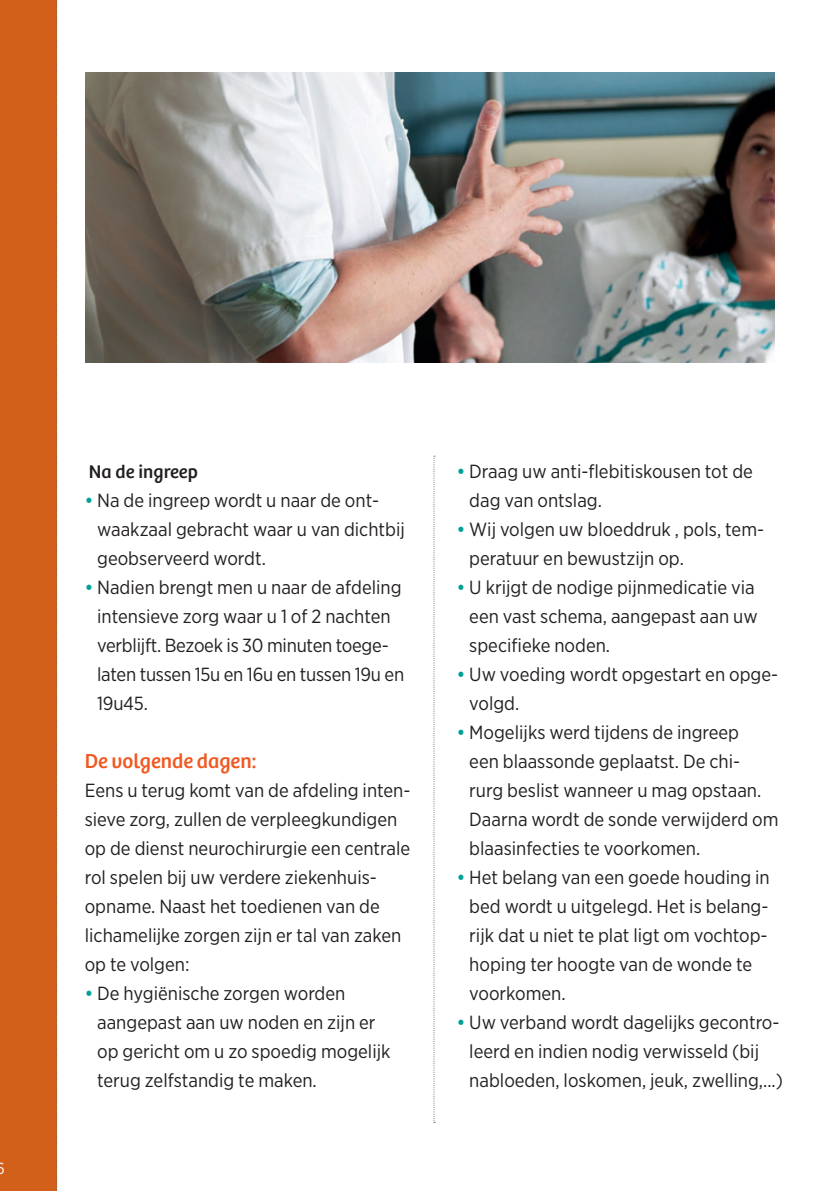
<style>
.page{position:relative;width:840px;height:1191px;background:#fff}
.page>*{position:absolute;margin:0;border:0;box-sizing:border-box;transform-origin:0 0}
.t1{font:21px "Bree";color:#f15921}
.t2{font:19px/29px "Gotham Narrow";color:#231f20}
.t3{font:19px "Bree";color:#231f20}
.t4{font:16px "Gotham Narrow";color:#fff}
.s1{font-weight:500;color:#00a099}
</style>
<div class="page">
<div style="left:0;top:0;width:57px;height:1191px;background:#d2601a"></div>
<svg style="left:433px;top:456px;width:2px;height:667px"></svg>
<svg style="left:56px;top:0;width:2px;height:1190px"></svg>
<img style="left:85px;top:72px;width:689px;height:290px">
<p class="t4" style="left:-4px;top:1158px;width:10px">6</p>
<p class="t3" style="left:89px;top:461px;width:110px">Na de ingreep</p>
<p class="t2" style="left:97px;top:485px;width:309px;text-indent:-12px"><span class="s1">•</span> Na de ingreep wordt u naar de ont&shy;waakzaal gebracht waar u van dichtbij geobserveerd wordt.</p>
<p class="t2" style="left:97px;top:572px;width:308px;text-indent:-12px"><span class="s1">•</span> Nadien brengt men u naar de afdeling intensieve zorg waar u 1 of 2 nachten verblijft. Bezoek is 30 minuten toege&shy;laten tussen 15u en 16u en tussen 19u en<br>19u45.</p>
<p class="t1" style="left:85px;top:749px;width:173px">De volgende dagen:</p>
<p class="t2" style="left:85px;top:775px;width:327px">Eens u terug komt van de afdeling inten&shy;sieve zorg, zullen de verpleegkundigen op de dienst neurochirurgie een centrale rol spelen bij uw verdere ziekenhuis&shy;opname. Naast het toedienen van de lichamelijke zorgen zijn er tal van zaken op te volgen:</p>
<p class="t2" style="left:97px;top:978px;width:295px;text-indent:-12px"><span class="s1">•</span> De hygiënische zorgen worden aangepast aan uw noden en zijn er op gericht om u zo spoedig mogelijk terug zelfstandig te maken.</p>
<p class="t2" style="left:469px;top:456px;width:285px;text-indent:-12px"><span class="s1">•</span> Draag uw anti-flebitiskousen tot de dag van ontslag.</p>
<p class="t2" style="left:469px;top:514px;width:296px;text-indent:-12px"><span class="s1">•</span> Wij volgen uw bloeddruk , pols, tem&shy;peratuur en bewustzijn op.</p>
<p class="t2" style="left:469px;top:572px;width:290px;text-indent:-12px"><span class="s1">•</span> U krijgt de nodige pijnmedicatie via een vast schema, aangepast aan uw specifieke noden.</p>
<p class="t2" style="left:469px;top:659px;width:310px;text-indent:-12px"><span class="s1">•</span> Uw voeding wordt opgestart en opge&shy;volgd.</p>
<p class="t2" style="left:469px;top:717px;width:310px;text-indent:-12px"><span class="s1">•</span> Mogelijks werd tijdens de ingreep<br>een blaassonde geplaatst. De chi&shy;rurg beslist wanneer u mag opstaan.<br>Daarna wordt de sonde verwijderd om blaasinfecties te voorkomen.</p>
<p class="t2" style="left:469px;top:862px;width:302px;text-indent:-12px"><span class="s1">•</span> Het belang van een goede houding in bed wordt u uitgelegd. Het is belang&shy;rijk dat u niet te plat ligt om vochtop&shy;hoping ter hoogte van de wonde te voorkomen.</p>
<p class="t2" style="left:469px;top:1007px;width:315px;text-indent:-12px"><span class="s1">•</span> Uw verband wordt dagelijks gecontro&shy;leerd en indien nodig verwisseld (bij nabloeden, loskomen, jeuk, zwelling,...)</p>
</div>
